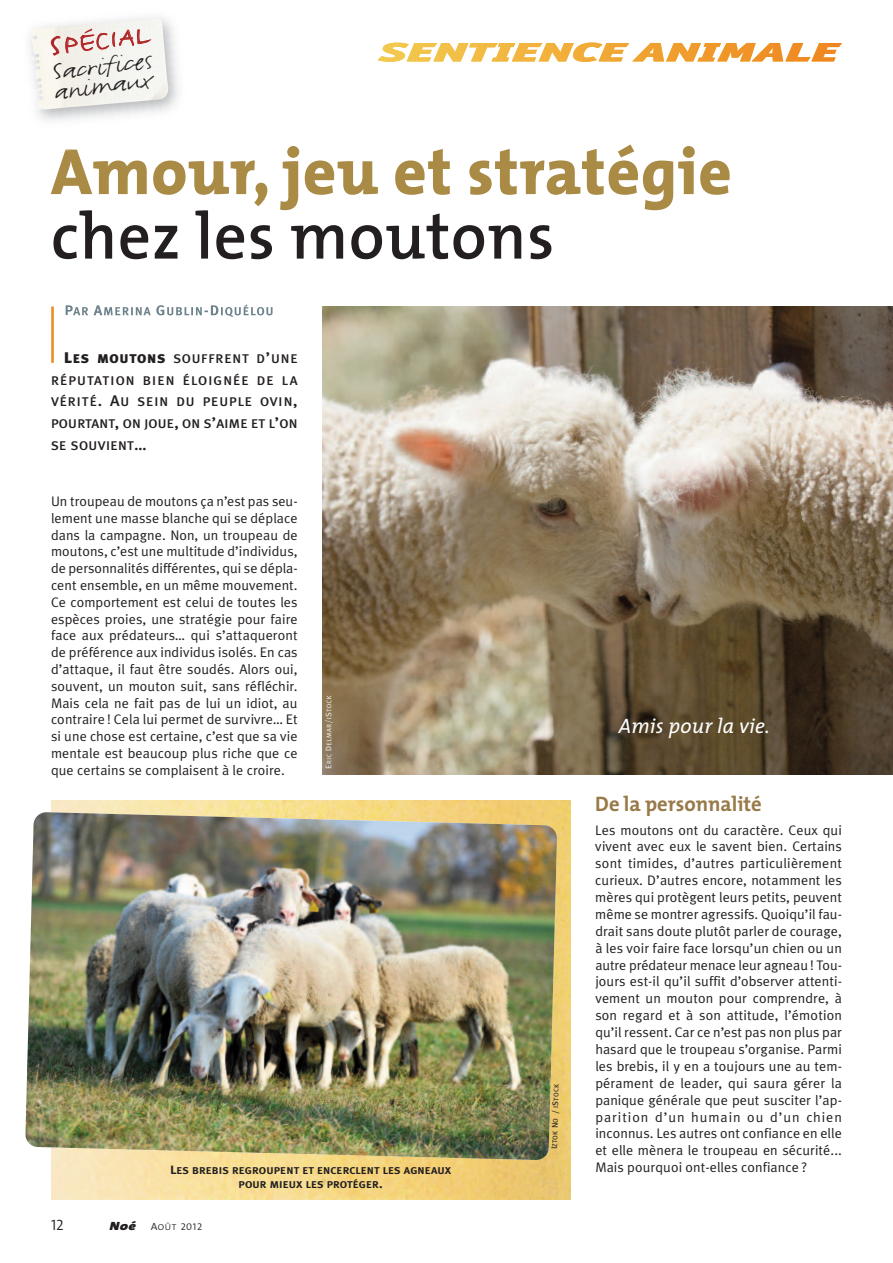
<style>
.page{position:relative;width:893px;height:1263px;background:#fff}
.page>*{position:absolute;margin:0;border:0;box-sizing:border-box;transform-origin:0 0}
.t1{font:800 66px "The Mix";letter-spacing:.01em;color:#aa8b45}
.t2{font:600 66px "The Mix";letter-spacing:.01em;color:#231f20}
.t3{font:30.6px "FF Justlefthand";color:#b12728;scale:1.14 1}
.t4{font:26.55px/19.6px "FF Justlefthand";color:#231f20;scale:1.3 1}
.t5{font:700 21px "The Mix";color:#987948}
.t6{font:italic 21px "The Mix";letter-spacing:.01em;color:#fff}
.t7{font:15px "The Mix Semi Light Caps";color:#231f20}
.t8{font:13.8px/17px "Meta Plus Normal";letter-spacing:.005em;color:#231f20;text-align:justify}
.t9{font:500 12.6px/21.8px "Meta Plus";letter-spacing:.025em;color:#231f20;text-align:justify;scale:1.08 1}
.t10{font:700 9.9px/14.2px "Meta Plus";letter-spacing:.015em;color:#231f20;text-align:center;scale:1.12 1}
.t11{font:9.75px "The Mix Semi Light Caps";color:#231f20;scale:1.05 1}
.t12{font:6.75px "Meta Plus";color:#231f20}
.s1{font-size:36.3px}
.s2{font-size:32.7px}
.s3{font-size:27.9px}
.s4{font-size:31.65px}
.s5{font-weight:900;font-size:15.3px}
.s6{font-weight:900}
.s7{font-size:15.3px}
.s8{font-size:12px}
.s9{font-family:"The Mix";font-weight:900;font-style:italic;font-size:12px}
.s10{font-size:10.5px}
.s11{font-size:8.55px}
.s12{font-size:8.25px}
</style>
<div class="page">
<svg style="left:378px;top:43px;width:286px;height:19px"></svg>
<img style="left:65px;top:149px;width:12px;height:2px">
<img style="left:30px;top:18px;width:140px;height:92px">
<svg style="left:84px;top:29px;width:9px;height:5px"></svg>
<hr style="left:51px;top:306px;width:3px;height:57px;background:#ed8e21">
<svg style="left:66px;top:305px;width:142px;height:10px"></svg>
<img style="left:322px;top:306px;width:571px;height:468px">
<img style="left:51px;top:800px;width:519px;height:399px">
<img style="left:25px;top:812px;width:532px;height:348px">
<img style="left:325px;top:695px;width:8px;height:73px">
<h2 class="t3" style="left:47px;top:27px;width:89px;rotate:-7deg"><span class="s1">S</span>PEC<span class="s2">I</span><span class="s3">A</span><span class="s2">L</span></h2>
<h3 class="t4" style="left:50px;top:60px;width:81px;rotate:-7deg"><span class="s4">S</span>acrificeS animaux</h3>
<h1 class="t1" style="left:51px;top:150px;width:682px">Amour, jeu et stratégie</h1>
<h1 class="t2" style="left:51px;top:214px;width:505px">chez les moutons</h1>
<p class="t9" style="left:51px;top:348px;width:230px;text-indent:13px"><span class="s5">L</span><span class="s6">ES MOUTONS</span> SOUFFRENT D<span class="s7">’</span>UNE RÉPUTATION BIEN ÉLOIGNÉE DE LA VÉRITÉ<span class="s7">. A</span>U SEIN DU PEUPLE OVIN<span class="s7">, </span>POURTANT<span class="s7">,</span> ON JOUE<span class="s7">,</span> ON S<span class="s7">’</span>AIME ET L<span class="s7">’</span>ON SE SOUVIENT<span class="s7">…</span></p>
<p class="t8" style="left:51px;top:493px;width:248px">Un troupeau de moutons ça n’est pas seu&shy;lement une masse blanche qui se déplace dans la campagne. Non, un troupeau de moutons, c’est une multitude d’individus, de personnalités différentes, qui se dépla&shy;cent ensemble, en un même mouvement.<br>Ce comportement est celui de toutes les espèces proies, une stratégie pour faire face aux prédateurs… qui s’attaqueront de préférence aux individus isolés. En cas d’attaque, il faut être soudés. Alors oui, souvent, un mouton suit, sans réfléchir.<br>Mais cela ne fait pas de lui un idiot, au contraire ! Cela lui permet de survivre… Et si une chose est certaine, c’est que sa vie mentale est beaucoup plus riche que ce que certains se complaisent à le croire.</p>
<p class="t10" style="left:170px;top:1163px;width:252px"><span class="s8">L</span>ES BREBIS REGROUPENT ET ENCERCLENT LES AGNEAUX<br>POUR MIEUX LES PROTÉGER<span class="s8">.</span></p>
<p class="t7" style="left:51px;top:1219px;width:14px">12</p>
<p class="t11" style="left:110px;top:1223px;width:90px"><span class="s9">Noé</span> <span class="s10">A</span><span class="s11">OÛT</span> 2012</p>
<p class="t12" style="left:550px;top:1149px;width:67px;rotate:-88deg"><span class="s12">I</span>ZTOK <span class="s12">N</span>O <span class="s12">/</span> I<span class="s12">S</span>TOCK</p>
<h3 class="t6" style="left:619px;top:719px;width:153px">Amis pour la vie.</h3>
<h3 class="t5" style="left:595px;top:797px;width:168px">De la personnalité</h3>
<p class="t8" style="left:595px;top:821px;width:248px">Les moutons ont du caractère. Ceux qui vivent avec eux le savent bien. Certains sont timides, d’autres particulièrement curieux. D’autres encore, notamment les mères qui protègent leurs petits, peuvent même se montrer agressifs. Quoiqu’il fau&shy;drait sans doute plutôt parler de courage, à les voir faire face lorsqu’un chien ou un autre prédateur menace leur agneau ! Tou&shy;jours est-il qu’il suffit d’observer attenti&shy;vement un mouton pour comprendre, à son regard et à son attitude, l’émotion qu’il ressent. Car ce n’est pas non plus par hasard que le troupeau s’organise. Parmi les brebis, il y en a toujours une au tem&shy;pérament de leader, qui saura gérer la panique générale que peut susciter l’ap&shy;parition d’un humain ou d’un chien inconnus. Les autres ont confiance en elle et elle mènera le troupeau en sécurité...<br>Mais pourquoi ont-elles confiance ?</p>
</div>
